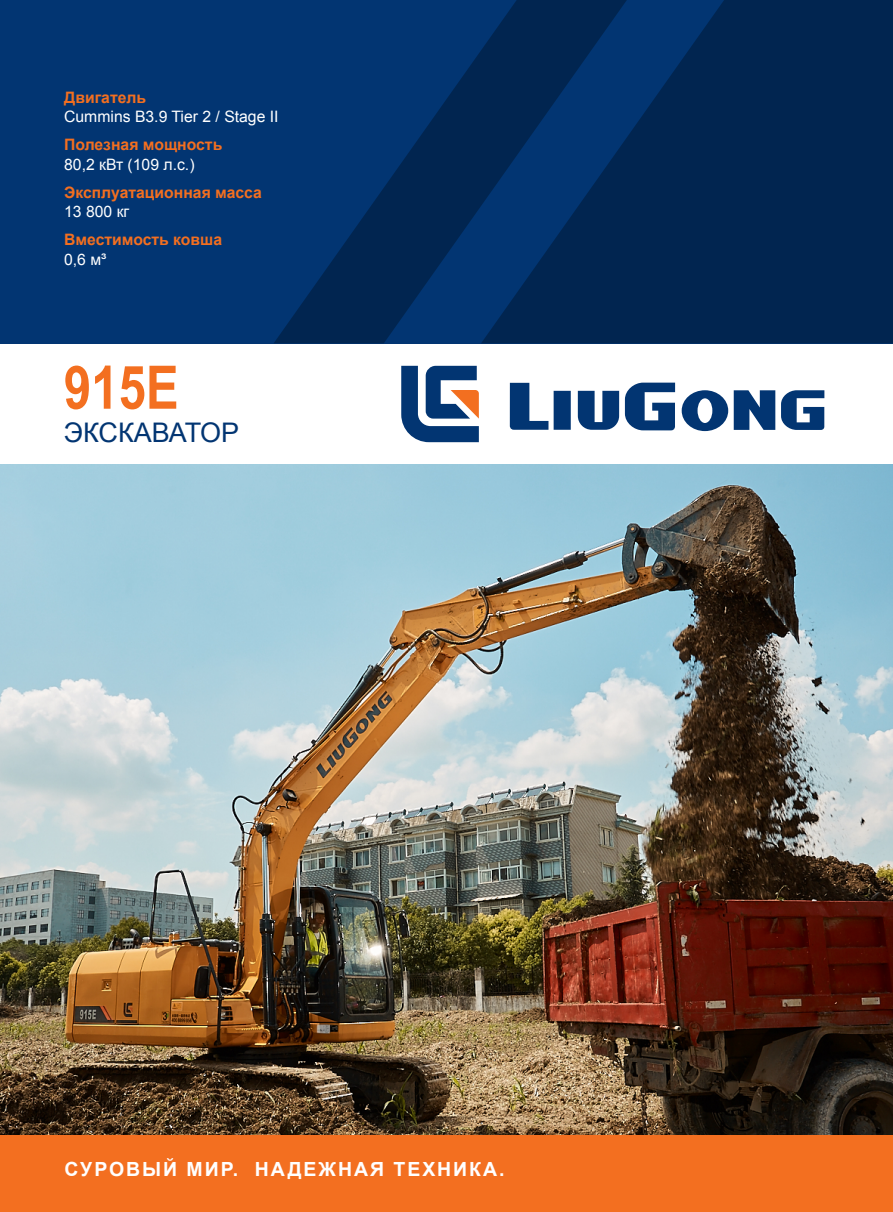
<style>
.page{position:relative;width:893px;height:1212px;background:#fff}
.page>*{position:absolute;margin:0;border:0;box-sizing:border-box;transform-origin:0 0}
.t1{font:700 60px "Arial Narrow";color:#f36f20}
.t2{font:27px "Arial";color:#023572}
.t3{font:700 19.5px "Arial";letter-spacing:.1em;color:#fff}
.t4{font:700 15.75px "Arial";color:#f36f20}
.t5{font:15.75px "Arial";color:#fff}
</style>
<div class="page">
<div style="left:0;top:0;width:893px;height:344px;background:#023572"></div>
<img style="left:0;top:464px;width:893px;height:671px">
<div style="left:0;top:1135px;width:893px;height:77px;background:#f36f20"></div>
<svg style="left:510px;top:383px;width:314px;height:48px"></svg>
<svg style="left:401px;top:366px;width:78px;height:76px"></svg>
<svg style="left:274px;top:51px;width:207px;height:292px"></svg>
<svg style="left:481px;top:0;width:412px;height:343px;fill:#012550"></svg>
<p class="t4" style="left:64px;top:87px;width:84px">Двигатель</p>
<p class="t5" style="left:64px;top:106px;width:216px">Cummins B3.9 Tier 2 / Stage II</p>
<p class="t4" style="left:64px;top:134px;width:160px">Полезная мощность</p>
<p class="t5" style="left:64px;top:154px;width:132px">80,2 кВт (109 л.с.)</p>
<p class="t4" style="left:64px;top:182px;width:199px">Эксплуатационная масса</p>
<p class="t5" style="left:64px;top:201px;width:67px">13 800 кг</p>
<p class="t4" style="left:64px;top:229px;width:159px">Вместимость ковша</p>
<p class="t5" style="left:64px;top:249px;width:44px">0,6 м³</p>
<h1 class="t1" style="left:64px;top:342px;width:116px">915E</h1>
<h2 class="t2" style="left:64px;top:415px;width:177px">ЭКСКАВАТОР</h2>
<p class="t3" style="left:65px;top:1156px;width:442px">СУРОВЫЙ МИР. НАДЕЖНАЯ ТЕХНИКА.</p>
</div>
